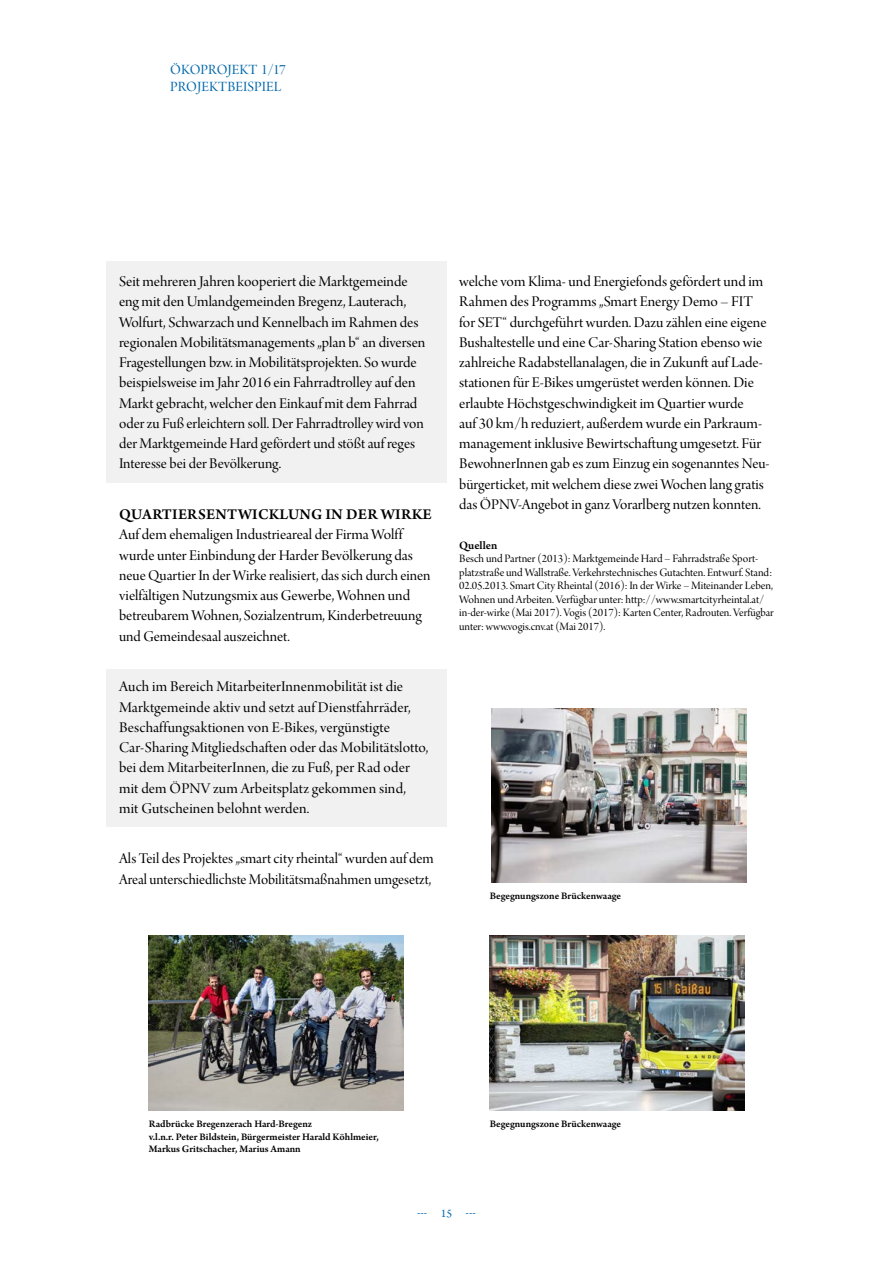
<style>
.page{position:relative;width:893px;height:1263px;background:#fff}
.page>*{position:absolute;margin:0;border:0;box-sizing:border-box;transform-origin:0 0}
.Copy_normal{font:15.75px/20.2px "Arno Pro Display";color:#000}
.SHL_normal{font:600 15.75px "Arno Pro";letter-spacing:.015em;color:#000}
.t1{font:15px/16.5px "Arno Pro Display";letter-spacing:.005em;color:#0068aa}
.t2{font:12px/13.5px "Arno Pro Display";color:#000}
.t3{font:12px "Arno Pro";color:#0068aa}
.t4{font:600 12px "Arno Pro";color:#000}
.t5{font:600 10.5px/12.8px "Arno Pro";letter-spacing:-.005em;color:#000}
</style>
<div class="page">
<div style="left:106px;top:261px;width:340px;height:221px;background:#f2f1f1"></div>
<div style="left:106px;top:669px;width:340px;height:157px;background:#f2f1f1"></div>
<img style="left:149px;top:936px;width:255px;height:174px">
<img style="left:492px;top:708px;width:255px;height:175px">
<img style="left:489px;top:936px;width:255px;height:174px">
<p class="t1" style="left:170px;top:62px;width:117px">ÖKOPROJEKT 1/17<br>PROJEKTBEISPIEL</p>
<p class="Copy_normal" style="left:119px;top:272px;width:308px">Seit mehreren Jahren kooperiert die Marktgemeinde eng mit den Umlandgemeinden Bregenz, Lauterach, Wolfurt, Schwarzach und Kennelbach im Rahmen des regionalen Mobilitätsmanagements „plan b“ an diversen Fragestellungen bzw. in Mobilitätsprojekten. So wurde beispielsweise im Jahr 2016 ein Fahrradtrolley auf den Markt gebracht, welcher den Einkauf mit dem Fahrrad oder zu Fuß erleichtern soll. Der Fahrradtrolley wird von der Marktgemeinde Hard gefördert und stößt auf reges Interesse bei der Bevölkerung.</p>
<h2 class="SHL_normal" style="left:119px;top:505px;width:314px">QUARTIERSENTWICKLUNG IN DER WIRKE</h2>
<p class="Copy_normal" style="left:119px;top:526px;width:313px">Auf dem ehemaligen Industrieareal der Firma Wolff wurde unter Einbindung der Harder Bevölkerung das neue Quartier In der Wirke realisiert, das sich durch einen vielfältigen Nutzungsmix aus Gewerbe, Wohnen und betreubarem Wohnen, Sozialzentrum, Kinderbetreuung und Gemeindesaal auszeichnet.</p>
<p class="Copy_normal" style="left:119px;top:677px;width:311px">Auch im Bereich MitarbeiterInnenmobilität ist die Marktgemeinde aktiv und setzt auf Dienstfahrräder, Beschaffungsaktionen von E-Bikes, vergünstigte Car-Sharing Mitgliedschaften oder das Mobilitätslotto, bei dem MitarbeiterInnen, die zu Fuß, per Rad oder mit dem ÖPNV zum Arbeitsplatz gekommen sind, mit Gutscheinen belohnt werden.</p>
<p class="Copy_normal" style="left:119px;top:850px;width:316px">Als Teil des Projektes „smart city rheintal“ wurden auf dem<br>Areal unterschiedlichste Mobilitätsmaßnahmen umgesetzt,</p>
<p class="Copy_normal" style="left:459px;top:272px;width:312px">welche vom Klima- und Energiefonds gefördert und im Rahmen des Programms „Smart Energy Demo – FIT for SET“ durchgeführt wurden. Dazu zählen eine eigene Bushaltestelle und eine Car-Sharing Station ebenso wie zahlreiche Radabstellanalagen, die in Zukunft auf Lade&shy;stationen für E-Bikes umgerüstet werden können. Die erlaubte Höchstgeschwindigkeit im Quartier wurde<br>auf 30 km/h reduziert, außerdem wurde ein Parkraum&shy;management inklusive Bewirtschaftung umgesetzt. Für BewohnerInnen gab es zum Einzug ein sogenanntes Neu&shy;bürgerticket, mit welchem diese zwei Wochen lang gratis das ÖPNV-Angebot in ganz Vorarlberg nutzen konnten.</p>
<p class="t4" style="left:459px;top:538px;width:40px">Quellen</p>
<p class="t2" style="left:459px;top:553px;width:316px">Besch und Partner (2013): Marktgemeinde Hard – Fahrradstraße Sport&shy;platzstraße und Wallstraße. Verkehrstechnisches Gutachten. Entwurf. Stand:<br>02.05.2013. Smart City Rheintal (2016): In der Wirke – Miteinander Leben, Wohnen und Arbeiten. Verfügbar unter: http://www.smartcityrheintal.at/ in-der-wirke (Mai 2017). Vogis (2017): Karten Center, Radrouten. Verfügbar unter: www.vogis.cnv.at (Mai 2017).</p>
<p class="t5" style="left:490px;top:890px;width:133px">Begegnungszone Brückenwaage</p>
<p class="t5" style="left:149px;top:1118px;width:232px">Radbrücke Bregenzerach Hard-Bregenz<br>v.l.n.r. Peter Bildstein, Bürgermeister Harald Köhlmeier,<br>Markus Gritschacher, Marius Amann</p>
<p class="t5" style="left:490px;top:1118px;width:133px">Begegnungszone Brückenwaage</p>
<p class="t3" style="left:417px;top:1206px;width:60px">--- 15 ---</p>
</div>
